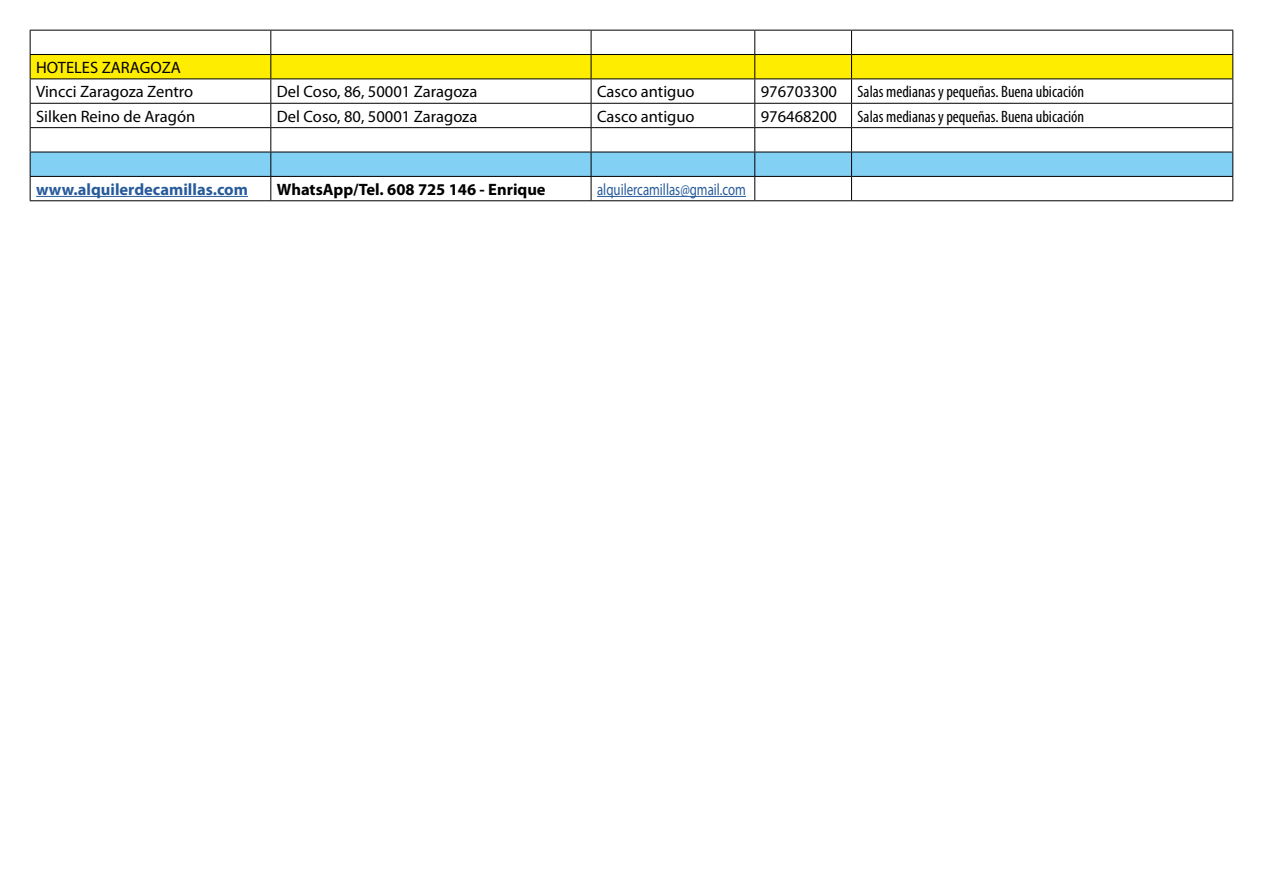
<style>
.page{position:relative;width:1263px;height:893px;background:#fff}
.page>*{position:absolute;margin:0;border:0;box-sizing:border-box;transform-origin:0 0}
.t1{font:16.5px/24.3px "Myriad Pro";color:#000}
.t2{font:condensed 16.5px "Myriad Pro";color:#000}
.t3{font:700 16.5px "Myriad Pro";color:#000}
.t4{font:700 16.5px "Myriad Pro";color:#275b9b}
.t5{font:16.5px "Myriad Pro";color:#275b9b;scale:.78 1}
.s1{font-stretch:normal}
</style>
<div class="page">
<hr style="left:30px;top:30px;width:241px;height:1px;background:#000">
<hr style="left:271px;top:30px;width:320px;height:1px;background:#000">
<hr style="left:591px;top:30px;width:164px;height:1px;background:#000">
<hr style="left:755px;top:30px;width:96px;height:1px;background:#000">
<hr style="left:851px;top:30px;width:382px;height:1px;background:#000">
<svg style="left:30px;top:31px;width:1203px;height:169px"></svg>
<hr style="left:30px;top:200px;width:241px;height:1px;background:#000">
<hr style="left:271px;top:200px;width:320px;height:1px;background:#000">
<hr style="left:591px;top:200px;width:164px;height:1px;background:#000">
<hr style="left:755px;top:200px;width:96px;height:1px;background:#000">
<hr style="left:851px;top:200px;width:382px;height:1px;background:#000">
<hr style="left:36px;top:196px;width:212px;height:1px;background:#275b9b">
<hr style="left:597px;top:196px;width:149px;height:1px;background:#275b9b">
<p class="t1" style="left:36px;top:56px;width:159px">HOTELES ZARAGOZA<br>Vincci Zaragoza Zentro</p>
<p class="t1" style="left:277px;top:80px;width:202px">Del Coso, 86, 50001 Zaragoza</p>
<p class="t1" style="left:597px;top:80px;width:99px">Casco antiguo</p>
<p class="t2" style="left:761px;top:83px;width:325px"><span class="s1">976703300</span> Salas medianas y pequeñas. Buena ubicación</p>
<p class="t1" style="left:36px;top:104px;width:161px">Silken Reino de Aragón</p>
<p class="t1" style="left:277px;top:104px;width:202px">Del Coso, 80, 50001 Zaragoza</p>
<p class="t1" style="left:597px;top:104px;width:99px">Casco antiguo</p>
<p class="t2" style="left:761px;top:107px;width:325px"><span class="s1">976468200</span> Salas medianas y pequeñas. Buena ubicación</p>
<p class="t4" style="left:36px;top:180px;width:213px">www.alquilerdecamillas.com</p>
<p class="t3" style="left:277px;top:180px;width:270px">WhatsApp/Tel. 608 725 146 - Enrique</p>
<p class="t5" style="left:597px;top:180px;width:192px">alquilercamillas@gmail.com</p>
</div>
